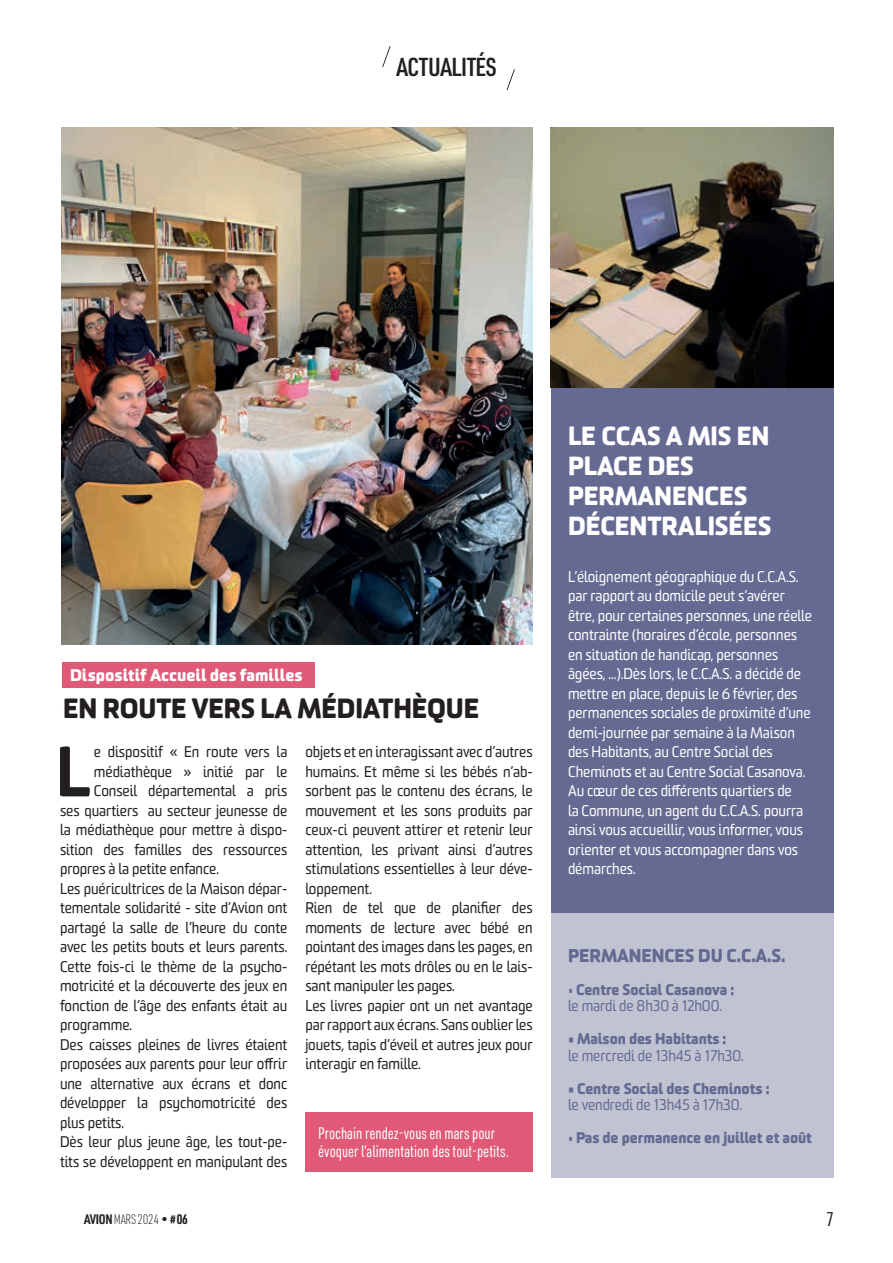
<style>
.page{position:relative;width:893px;height:1263px;background:#fff}
.page>*{position:absolute;margin:0;border:0;box-sizing:border-box;transform-origin:0 0}
.t1{font:900 68.4px "Sommet Rounded";color:#231f20;scale:.96 1}
.t2{font:800 27px "Sommet Rounded";letter-spacing:-.005em;color:#231f20;scale:.95 1}
.t3{font:800 25.5px/30px "Sommet Rounded";letter-spacing:-.005em;color:#fff;scale:.96 1}
.t4{font:600 25.5px "URWDIN Cond";letter-spacing:-.015em;color:#231f20}
.t5{font:19.5px "URWDIN Cond";color:#231f20}
.t6{font:800 18px "Sommet Rounded";letter-spacing:-.005em;color:#656a92;scale:.96 1}
.t7{font:16.5px/18px "URWDIN Cond";color:#fff;scale:.96 1}
.t8{font:800 16.5px "Sommet Rounded";color:#fff}
.t9{font:15px/19.5px "Sommet Rounded";letter-spacing:-.005em;color:#231f20;scale:.96 1}
.t10{font:15px/19.5px "Sommet Rounded";letter-spacing:-.005em;color:#fff;scale:.96 1}
.t11{font:15px/16.5px "Sommet Rounded";letter-spacing:-.005em;color:#656a92;scale:.96 1}
.t12{font:800 15px "Sommet Rounded";letter-spacing:-.005em;color:#656a92;scale:.96 1}
.t13{font:200 13.5px "URWDIN Cond";letter-spacing:-.025em;color:#231f20}
.s1{font-weight:800}
.s2{font-weight:400}
.s3{font-weight:700}
</style>
<div class="page">
<svg style="left:382px;top:46px;width:9px;height:21px"></svg>
<svg style="left:507px;top:69px;width:8px;height:21px"></svg>
<div style="left:62px;top:662px;width:252px;height:26px;background:#e05a77"></div>
<img style="left:62px;top:128px;width:471px;height:517px">
<div style="left:551px;top:387px;width:282px;height:526px;background:#656a92"></div>
<div style="left:305px;top:1112px;width:228px;height:59px;background:#e05a77"></div>
<img style="left:551px;top:128px;width:282px;height:259px">
<div style="left:551px;top:913px;width:282px;height:265px;background:#c0c4d2"></div>
<h3 class="t4" style="left:396px;top:50px;width:102px">ACTUALITÉS</h3>
<p class="t8" style="left:70px;top:664px;width:234px">Dispositif Accueil des familles</p>
<h2 class="t2" style="left:63px;top:690px;width:440px">EN ROUTE VERS LA MÉDIATHÈQUE</h2>
<h1 class="t1" style="left:56px;top:727px;width:38px">L</h1>
<p class="t9" style="left:94px;top:742px;width:203px">e dispositif « En route vers la</p>
<p class="t9" style="left:305px;top:742px;width:238px">objets et en interagissant avec d’autres humains. Et même si les bébés n’ab&shy;sorbent pas le contenu des écrans, le mouvement et les sons produits par ceux-ci peuvent attirer et retenir leur attention, les privant ainsi d’autres stimulations essentielles à leur déve&shy;loppement.<br>Rien de tel que de planifier des moments de lecture avec bébé en pointant des images dans les pages, en répétant les mots drôles ou en le lais&shy;sant manipuler les pages.<br>Les livres papier ont un net avantage par rapport aux écrans. Sans oublier les jouets, tapis d’éveil et autres jeux pour interagir en famille.</p>
<p class="t9" style="left:94px;top:762px;width:203px">médiathèque » initié par le</p>
<p class="t9" style="left:94px;top:781px;width:203px">Conseil départemental a pris</p>
<p class="t9" style="left:60px;top:801px;width:238px">ses quartiers au secteur jeunesse de</p>
<p class="t9" style="left:60px;top:820px;width:238px">la médiathèque pour mettre à dispo-</p>
<p class="t9" style="left:60px;top:840px;width:238px">sition des familles des ressources</p>
<p class="t9" style="left:60px;top:859px;width:167px">propres à la petite enfance.</p>
<p class="t9" style="left:60px;top:879px;width:238px">Les puéricultrices de la Maison dépar-</p>
<p class="t9" style="left:60px;top:898px;width:238px">tementale solidarité - site d’Avion ont</p>
<p class="t9" style="left:60px;top:918px;width:238px">partagé la salle de l’heure du conte</p>
<p class="t9" style="left:60px;top:937px;width:238px">avec les petits bouts et leurs parents.</p>
<p class="t9" style="left:60px;top:957px;width:238px">Cette fois-ci le thème de la psycho-</p>
<p class="t9" style="left:60px;top:976px;width:238px">motricité et la découverte des jeux en</p>
<p class="t9" style="left:60px;top:996px;width:238px">fonction de l’âge des enfants était au</p>
<p class="t9" style="left:60px;top:1015px;width:77px">programme.</p>
<p class="t9" style="left:60px;top:1035px;width:238px">Des caisses pleines de livres étaient</p>
<p class="t9" style="left:60px;top:1054px;width:238px">proposées aux parents pour leur offrir</p>
<p class="t9" style="left:60px;top:1074px;width:238px">une alternative aux écrans et donc</p>
<p class="t9" style="left:60px;top:1093px;width:238px">développer la psychomotricité des</p>
<p class="t9" style="left:60px;top:1113px;width:68px">plus petits.</p>
<p class="t9" style="left:60px;top:1132px;width:238px">Dès leur plus jeune âge, les tout-pe-</p>
<p class="t9" style="left:60px;top:1152px;width:238px">tits se développent en manipulant des</p>
<p class="t7" style="left:318px;top:1123px;width:200px">Prochain rendez-vous en mars pour évoquer l’alimentation des tout-petits.</p>
<h3 class="t3" style="left:568px;top:420px;width:213px">LE CCAS A MIS EN<br>PLACE DES<br>PERMANENCES<br>DÉCENTRALISÉES</h3>
<p class="t10" style="left:568px;top:567px;width:256px">L’éloignement géographique du C.C.A.S. par rapport au domicile peut s’avérer être, pour certaines personnes, une réelle contrainte (horaires d’école, personnes en situation de handicap, personnes âgées, …).Dès lors, le C.C.A.S. a décidé de mettre en place, depuis le 6 février, des permanences sociales de proximité d’une demi-journée par semaine à la Maison des Habitants, au Centre Social des Cheminots et au Centre Social Casanova.<br>Au cœur de ces différents quartiers de<br>la Commune, un agent du C.C.A.S. pourra ainsi vous accueillir, vous informer, vous orienter et vous accompagner dans vos démarches.</p>
<p class="t6" style="left:568px;top:943px;width:228px">PERMANENCES DU C.C.A.S.</p>
<p class="t11" style="left:568px;top:981px;width:175px">• <span class="s1">Centre Social Casanova : </span>le mardi de 8h30 à 12h00.</p>
<p class="t12" style="left:568px;top:1029px;width:166px">• Maison des Habitants :</p>
<p class="t11" style="left:568px;top:1047px;width:185px">le mercredi de 13h45 à 17h30.</p>
<p class="t12" style="left:568px;top:1078px;width:211px">• Centre Social des Cheminots :</p>
<p class="t11" style="left:568px;top:1097px;width:183px">le vendredi de 13h45 à 17h30.</p>
<p class="t12" style="left:568px;top:1128px;width:256px"><span class="s2">•</span> Pas de permanence en juillet et août</p>
<p class="t13" style="left:84px;top:1210px;width:105px"><span class="s3">AVION</span> MARS 2024 • <span class="s3"># 06</span></p>
<h3 class="t5" style="left:826px;top:1206px;width:10px">7</h3>
</div>
